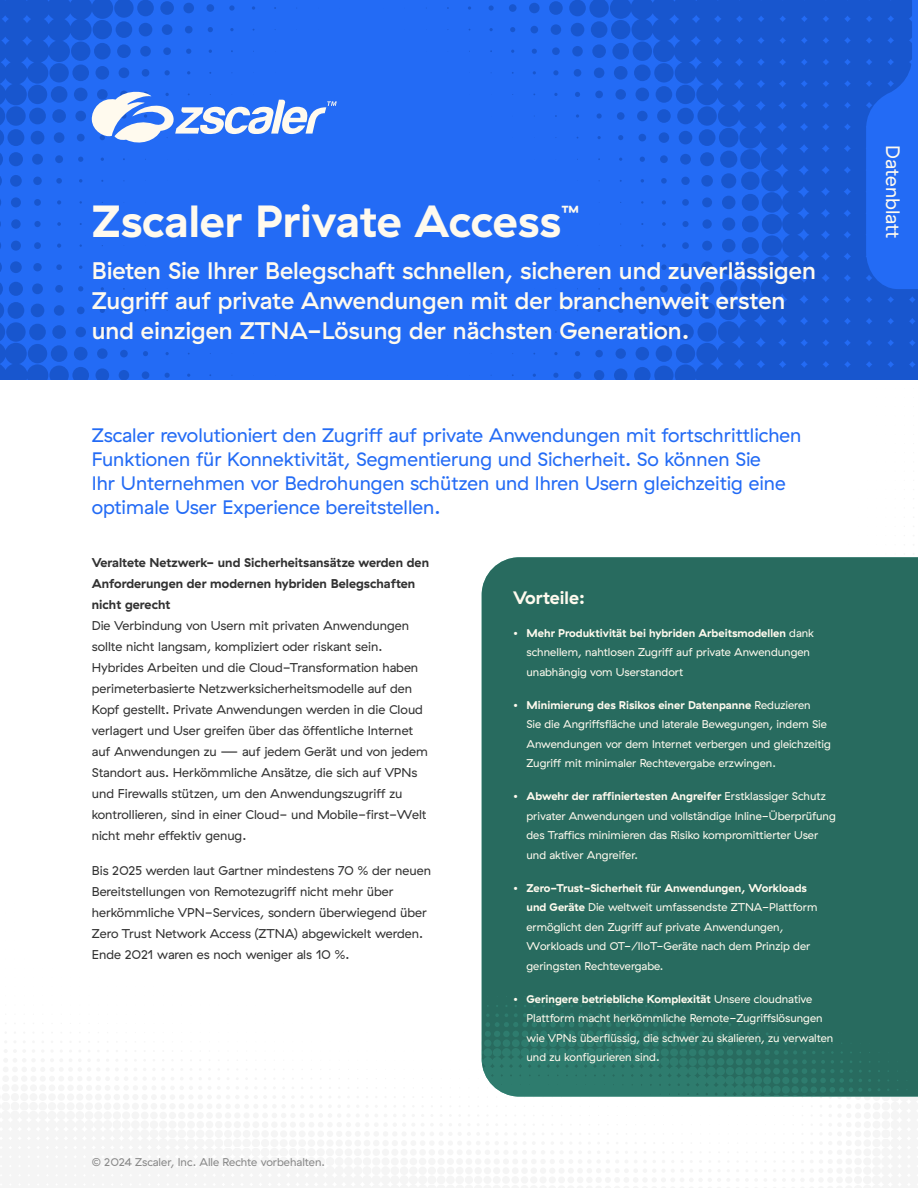
<style>
.page{position:relative;width:918px;height:1188px;background:#fff}
.page>*{position:absolute;margin:0;border:0;box-sizing:border-box;transform-origin:0 0}
.t1{font:700 45px "GT Haptik ZS";color:#fffaee}
.t2{font:500 24px/30px "GT Haptik ZS";color:#fffaee}
.t3{font:19.5px/24px "GT Haptik ZS";color:#236bf5}
.t4{font:19.5px "GT Haptik ZS";color:#fffaee}
.t5{font:700 18px "GT Haptik ZS";color:#fffaee}
.t6{font:700 17.55px "GT Haptik ZS";color:#fffaee}
.t7{font:12.75px/21px "GT Haptik ZS";color:#323232}
.t8{font:700 12.75px/21px "GT Haptik ZS";color:#323232}
.t9{font:11.25px/19.5px "GT Haptik ZS";color:#fffaee}
.t10{font:11.25px "GT Haptik ZS";color:#898989}
.s1{font-weight:700}
</style>
<div class="page">
<svg style="left:0;top:0;width:918px;height:380px;background:#2065ea"></svg>
<svg style="left:866px;top:0;width:52px;height:289px;background:#1f64e9"></svg>
<svg style="left:91px;top:88px;width:246px;height:58px;background:#6898f2"></svg>
<div style="left:482px;top:557px;width:436px;height:328px;background:#286b5f"></div>
<svg style="left:482px;top:885px;width:436px;height:212px;background:#296e61"></svg>
<h1 class="t1" style="left:92px;top:194px;width:471px">Zscaler Private Access</h1>
<h3 class="t6" style="left:561px;top:201px;width:19px">™</h3>
<h2 class="t2" style="left:92px;top:256px;width:726px">Bieten Sie Ihrer Belegschaft schnellen, sicheren und zuverlässigen<br>Zugriff auf private Anwendungen mit der branchenweit ersten und einzigen ZTNA-Lösung der nächsten Generation.</h2>
<p class="t3" style="left:92px;top:423px;width:711px">Zscaler revolutioniert den Zugriff auf private Anwendungen mit fortschrittlichen Funktionen für Konnektivität, Segmentierung und Sicherheit. So können Sie<br>Ihr Unternehmen vor Bedrohungen schützen und Ihren Usern gleichzeitig eine optimale User Experience bereitstellen.</p>
<p class="t8" style="left:92px;top:553px;width:339px">Veraltete Netzwerk- und Sicherheitsansätze werden den<br>Anforderungen der modernen hybriden Belegschaften nicht gerecht</p>
<p class="t7" style="left:92px;top:616px;width:338px">Die Verbindung von Usern mit privaten Anwendungen sollte nicht langsam, kompliziert oder riskant sein.<br>Hybrides Arbeiten und die Cloud-Transformation haben perimeterbasierte Netzwerksicherheitsmodelle auf den Kopf gestellt. Private Anwendungen werden in die Cloud verlagert und User greifen über das öffentliche Internet auf Anwendungen zu — auf jedem Gerät und von jedem Standort aus. Herkömmliche Ansätze, die sich auf VPNs und Firewalls stützen, um den Anwendungszugriff zu kontrollieren, sind in einer Cloud- und Mobile-first-Welt nicht mehr effektiv genug.</p>
<p class="t7" style="left:92px;top:860px;width:341px">Bis 2025 werden laut Gartner mindestens 70 % der neuen Bereitstellungen von Remotezugriff nicht mehr über herkömmliche VPN-Services, sondern überwiegend über Zero Trust Network Access (ZTNA) abgewickelt werden.<br>Ende 2021 waren es noch weniger als 10 %.</p>
<p class="t10" style="left:92px;top:1156px;width:235px">© 2024 Zscaler, Inc. Alle Rechte vorbehalten.</p>
<h3 class="t5" style="left:513px;top:587px;width:73px">Vorteile:</h3>
<p class="t9" style="left:526px;top:623px;width:289px;text-indent:-14px"><span class="s1">• Mehr Produktivität bei hybriden Arbeitsmodellen</span> dank schnellem, nahtlosen Zugriff auf private Anwendungen unabhängig vom Userstandort</p>
<p class="t9" style="left:526px;top:695px;width:306px;text-indent:-14px"><span class="s1">• Minimierung des Risikos einer Datenpanne</span> Reduzieren<br>Sie die Angriffsfläche und laterale Bewegungen, indem Sie Anwendungen vor dem Internet verbergen und gleichzeitig Zugriff mit minimaler Rechtevergabe erzwingen.</p>
<p class="t9" style="left:526px;top:787px;width:311px;text-indent:-14px"><span class="s1">• Abwehr der raffiniertesten Angreifer</span> Erstklassiger Schutz privater Anwendungen und vollständige Inline-Überprüfung des Traffics minimieren das Risiko kompromittierter User und aktiver Angreifer.</p>
<p class="t9" style="left:526px;top:878px;width:292px;text-indent:-14px"><span class="s1">• Zero-Trust-Sicherheit für Anwendungen, Workloads und Geräte</span> Die weltweit umfassendste ZTNA-Plattform ermöglicht den Zugriff auf private Anwendungen, Workloads und OT-/IIoT-Geräte nach dem Prinzip der geringsten Rechtevergabe.</p>
<p class="t9" style="left:526px;top:989px;width:308px;text-indent:-14px"><span class="s1">• Geringere betriebliche Komplexität</span> Unsere cloudnative Plattform macht herkömmliche Remote-Zugriffslösungen wie VPNs überflüssig, die schwer zu skalieren, zu verwalten und zu konfigurieren sind.</p>
<h3 class="t4" style="left:904px;top:145px;width:94px;rotate:90deg">Datenblatt</h3>
</div>
